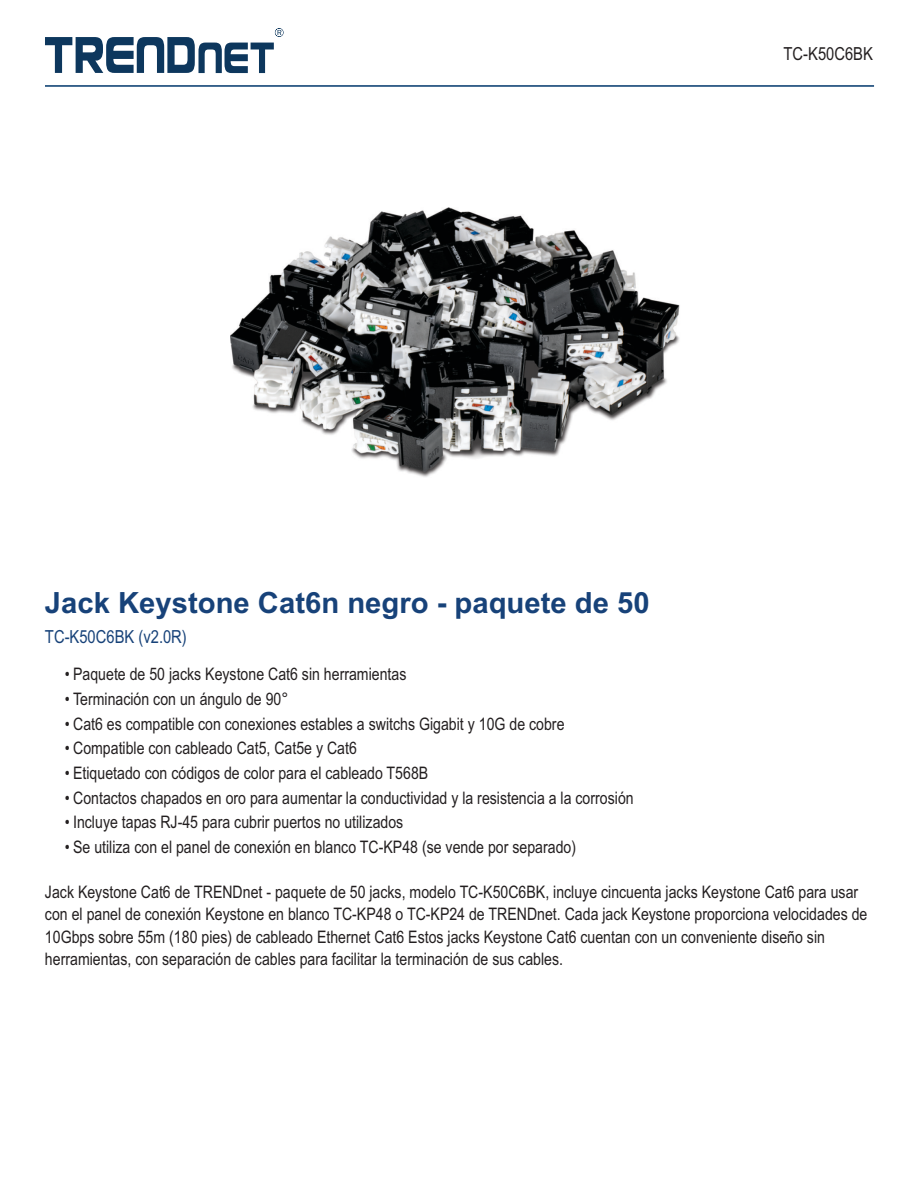
<style>
.page{position:relative;width:918px;height:1188px;background:#fff}
.page>*{position:absolute;margin:0;border:0;box-sizing:border-box;transform-origin:0 0}
.t1{font:700 29.25px "Arial";color:#174279}
.t2{font:18px "Arial Narrow";color:#174279}
.t3{font:18px "Arial Narrow";color:#231f20}
.t4{font:17.25px/22.4px "Arial Narrow";color:#231f20}
</style>
<div class="page">
<svg style="left:45px;top:28px;width:239px;height:45px"></svg>
<img style="left:231px;top:207px;width:449px;height:270px">
<hr style="left:45px;top:85px;width:829px;height:2px;background:#194979">
<p class="t3" style="left:784px;top:47px;width:91px">TC-K50C6BK</p>
<h1 class="t1" style="left:45px;top:591px;width:606px">Jack Keystone Cat6n negro - paquete de 50</h1>
<p class="t2" style="left:45px;top:630px;width:143px">TC-K50C6BK (v2.0R)</p>
<p class="t4" style="left:65px;top:665px;width:343px">• Paquete de 50 jacks Keystone Cat6 sin herramientas</p>
<p class="t4" style="left:65px;top:689px;width:225px">• Terminación con un ángulo de 90°</p>
<p class="t4" style="left:65px;top:714px;width:501px">• Cat6 es compatible con conexiones estables a switchs Gigabit y 10G de cobre</p>
<p class="t4" style="left:65px;top:739px;width:294px">• Compatible con cableado Cat5, Cat5e y Cat6</p>
<p class="t4" style="left:65px;top:763px;width:365px">• Etiquetado con códigos de color para el cableado T568B</p>
<p class="t4" style="left:65px;top:788px;width:570px">• Contactos chapados en oro para aumentar la conductividad y la resistencia a la corrosión</p>
<p class="t4" style="left:65px;top:813px;width:340px">• Incluye tapas RJ-45 para cubrir puertos no utilizados</p>
<p class="t4" style="left:65px;top:837px;width:513px">• Se utiliza con el panel de conexión en blanco TC-KP48 (se vende por separado)</p>
<p class="t4" style="left:45px;top:882px;width:824px">Jack Keystone Cat6 de TRENDnet - paquete de 50 jacks, modelo TC-K50C6BK, incluye cincuenta jacks Keystone Cat6 para usar con el panel de conexión Keystone en blanco TC-KP48 o TC-KP24 de TRENDnet. Cada jack Keystone proporciona velocidades de 10Gbps sobre 55m (180 pies) de cableado Ethernet Cat6 Estos jacks Keystone Cat6 cuentan con un conveniente diseño sin herramientas, con separación de cables para facilitar la terminación de sus cables.</p>
</div>
